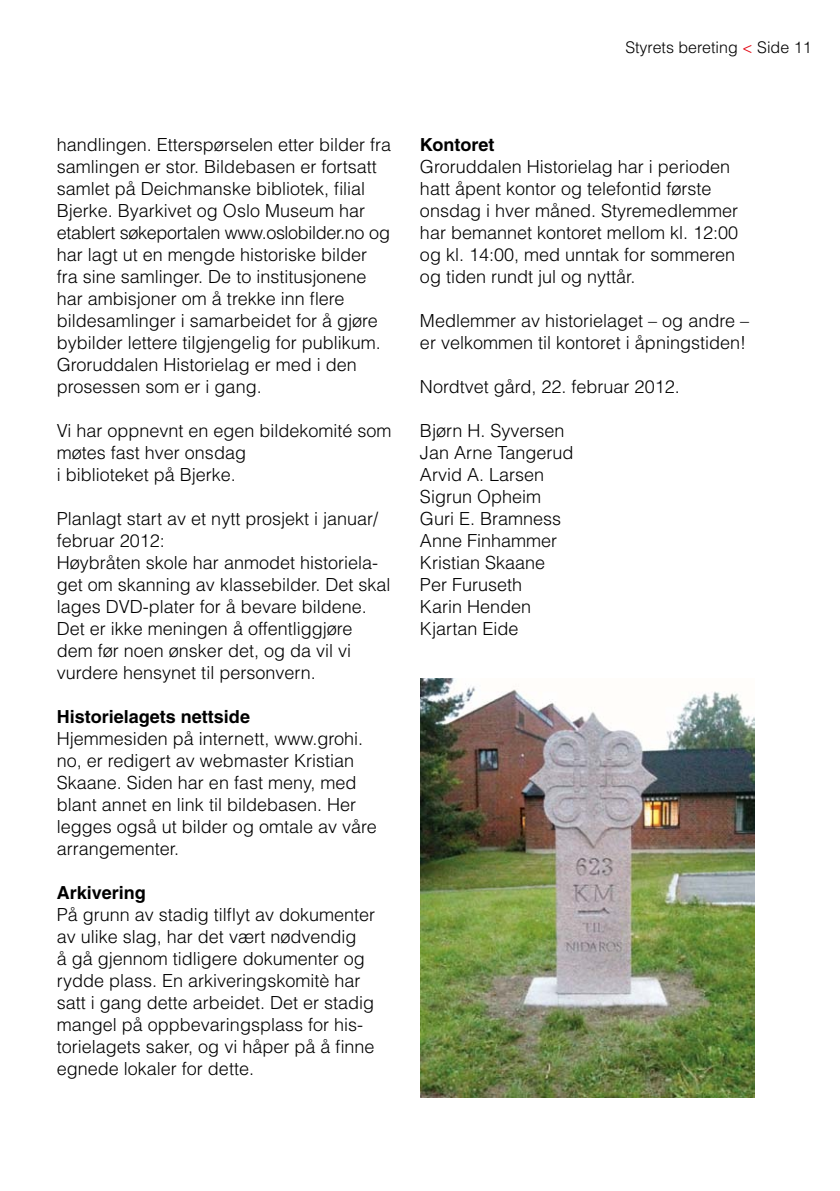
<style>
.page{position:relative;width:840px;height:1191px;background:#fff}
.page>*{position:absolute;margin:0;border:0;box-sizing:border-box;transform-origin:0 0}
.t1{font:300 18px/22px "Helvetica";color:#000}
.t2{font:700 18px "Helvetica";color:#000}
.t3{font:300 16px "Helvetica";color:#000}
.s1{color:#e30613}
</style>
<div class="page">
<img style="left:420px;top:679px;width:334px;height:418px">
<p class="t3" style="left:625px;top:38px;width:188px">Styrets bereting <span class="s1">&lt;</span> Side 11</p>
<p class="t1" style="left:57px;top:133px;width:336px">handlingen. Etterspørselen etter bilder fra samlingen er stor. Bildebasen er fortsatt samlet på Deichmanske bibliotek, filial Bjerke. Byarkivet og Oslo Museum har etablert søkeportalen www.oslobilder.no og har lagt ut en mengde historiske bilder fra sine samlinger. De to institusjonene har ambisjoner om å trekke inn flere bildesamlinger i samarbeidet for å gjøre bybilder lettere tilgjengelig for publikum.<br>Groruddalen Historielag er med i den prosessen som er i gang.</p>
<p class="t1" style="left:57px;top:419px;width:336px">Vi har oppnevnt en egen bildekomité som møtes fast hver onsdag<br>i biblioteket på Bjerke.</p>
<p class="t1" style="left:57px;top:507px;width:335px">Planlagt start av et nytt prosjekt i januar/ februar 2012:<br>Høybråten skole har anmodet historiela&shy;get om skanning av klassebilder. Det skal lages DVD-plater for å bevare bildene.<br>Det er ikke meningen å offentliggjøre dem før noen ønsker det, og da vil vi vurdere hensynet til personvern.</p>
<p class="t2" style="left:57px;top:705px;width:195px">Historielagets nettside</p>
<p class="t1" style="left:57px;top:727px;width:321px">Hjemmesiden på internett, www.grohi. no, er redigert av webmaster Kristian Skaane. Siden har en fast meny, med blant annet en link til bildebasen. Her legges også ut bilder og omtale av våre arrangementer.</p>
<p class="t2" style="left:57px;top:881px;width:91px">Arkivering</p>
<p class="t1" style="left:57px;top:903px;width:320px">På grunn av stadig tilflyt av dokumenter av ulike slag, har det vært nødvendig<br>å gå gjennom tidligere dokumenter og rydde plass. En arkiveringskomitè har satt i gang dette arbeidet. Det er stadig mangel på oppbevaringsplass for his&shy;torielagets saker, og vi håper på å finne egnede lokaler for dette.</p>
<p class="t2" style="left:420px;top:133px;width:76px">Kontoret</p>
<p class="t1" style="left:420px;top:155px;width:319px">Groruddalen Historielag har i perioden hatt åpent kontor og telefontid første onsdag i hver måned. Styremedlemmer har bemannet kontoret mellom kl. 12:00 og kl. 14:00, med unntak for sommeren og tiden rundt jul og nyttår.</p>
<p class="t1" style="left:420px;top:309px;width:330px">Medlemmer av historielaget – og andre – er velkommen til kontoret i åpningstiden!</p>
<p class="t1" style="left:420px;top:375px;width:261px">Nordtvet gård, 22. februar 2012.</p>
<p class="t1" style="left:420px;top:419px;width:155px">Bjørn H. Syversen<br>Jan Arne Tangerud<br>Arvid A. Larsen<br>Sigrun Opheim<br>Guri E. Bramness<br>Anne Finhammer<br>Kristian Skaane<br>Per Furuseth<br>Karin Henden<br>Kjartan Eide</p>
</div>
